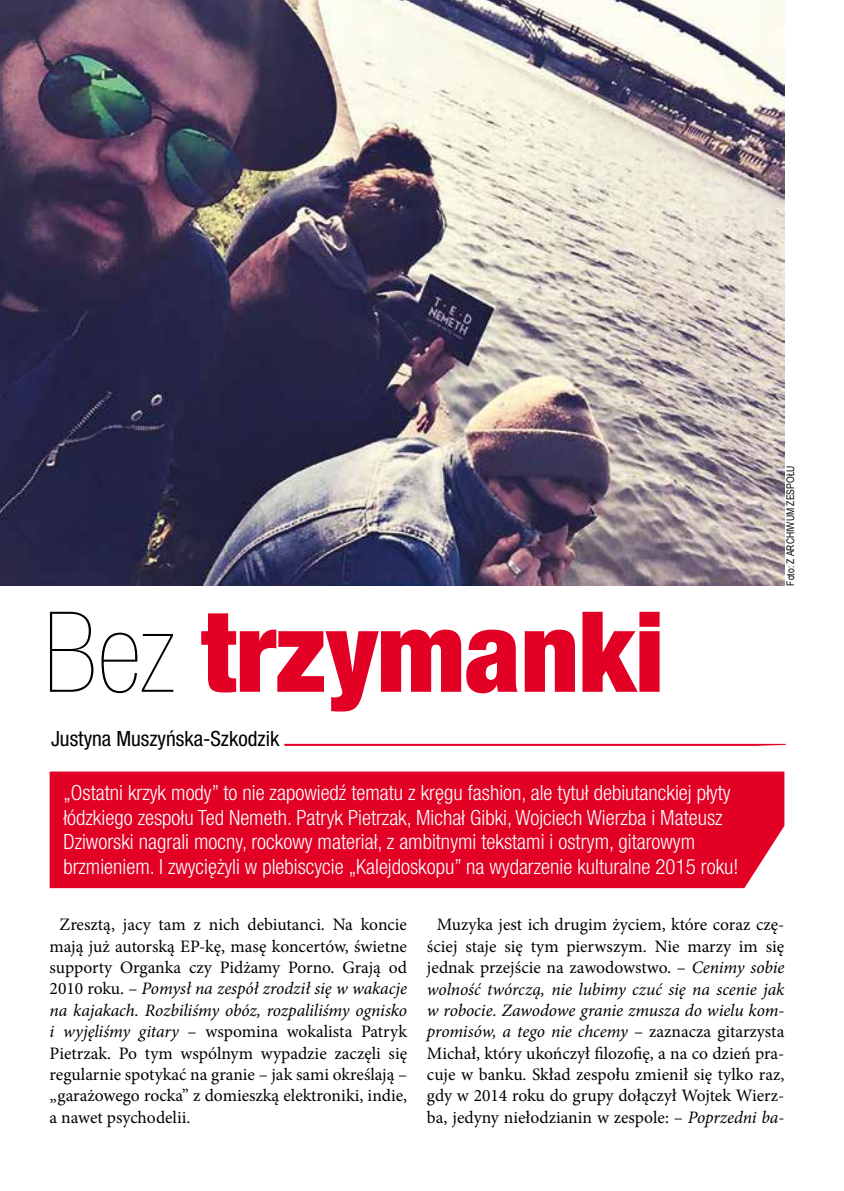
<style>
.page{position:relative;width:844px;height:1191px;background:#fff}
.page>*{position:absolute;margin:0;border:0;box-sizing:border-box;transform-origin:0 0}
.t1{font:900 condensed 112px "Helvetica Neue LT Pro";color:#e20025}
.t2{font:300 condensed 21px/24.5px "Helvetica Neue LT Pro";color:#fff}
.t3{font:condensed 21px "Helvetica Neue LT Pro";color:#000}
.t4{font:17.5px/21.3px "Minion Pro";color:#000;text-align:justify}
.t5{font:10.5px "Arial Narrow";color:#000}
.s1{font-weight:200;color:#000}
.s2{font-style:italic}
</style>
<div class="page">
<img style="left:0;top:0;width:784px;height:585px">
<div style="left:50px;top:771px;width:734px;height:117px;background:#e20025"></div>
<svg style="left:284px;top:744px;width:501px;height:2px"></svg>
<h1 class="t1" style="left:43px;top:583px;width:622px"><span class="s1">Bez</span> trzymanki</h1>
<p class="t3" style="left:51px;top:726px;width:230px">Justyna Muszyńska-Szkodzik</p>
<p class="t2" style="left:63px;top:780px;width:676px">„Ostatni krzyk mody” to nie zapowiedź tematu z kręgu fashion, ale tytuł debiutanckiej płyty łódzkiego zespołu Ted Nemeth. Patryk Pietrzak, Michał Gibki, Wojciech Wierzba i Mateusz Dziworski nagrali mocny, rockowy materiał, z ambitnymi tekstami i ostrym, gitarowym brzmieniem. I zwyciężyli w plebiscycie „Kalejdoskopu” na wydarzenie kulturalne 2015 roku!</p>
<p class="t5" style="left:782px;top:585px;width:122px;rotate:-90deg">Foto: Z ARCHIWUM ZESPOŁU</p>
<p class="t4" style="left:50px;top:914px;width:359px;text-indent:10px">Zresztą, jacy tam z nich debiutanci. Na koncie mają już autorską EP-kę, masę koncertów, świetne supporty Organka czy Pidżamy Porno. Grają od 2010 roku. – <span class="s2">Pomysł na zespół zrodził się w wakacje na kajakach. Rozbiliśmy obóz, rozpaliliśmy ognisko i wyjęliśmy gitary</span> – wspomina wokalista Patryk Pietrzak. Po tym wspólnym wypadzie zaczęli się regularnie spotykać na granie – jak sami określają – „garażowego rocka” z domieszką elektroniki, indie, a nawet psychodelii.</p>
<p class="t4" style="left:427px;top:914px;width:359px;text-align:center">Muzyka jest ich drugim życiem, które coraz czę&shy;ściej staje się tym pierwszym. Nie marzy im się jednak przejście na zawodowstwo. – <span class="s2">Cenimy sobie wolność twórczą, nie lubimy czuć się na scenie jak w robocie. Zawodowe granie zmusza do wielu kom&shy;promisów, a tego nie chcemy</span> – zaznacza gitarzysta Michał, który ukończył filozofię, a na co dzień pra&shy;cuje w banku. Skład zespołu zmienił się tylko raz, gdy w 2014 roku do grupy dołączył Wojtek Wierz&shy;ba, jedyny niełodzianin w zespole: – <span class="s2">Poprzedni ba-</span></p>
</div>
